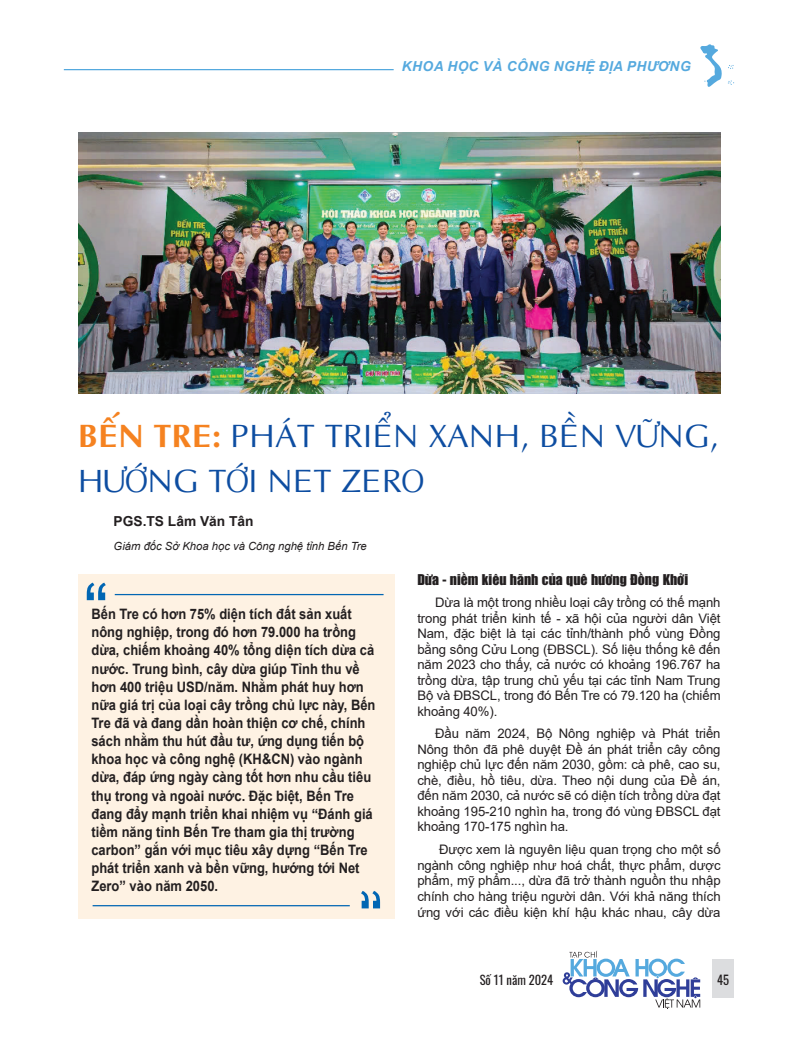
<style>
.page{position:relative;width:798px;height:1042px;background:#fff}
.page>*{position:absolute;margin:0;border:0;box-sizing:border-box;transform-origin:0 0}
.t1{font:32.5px/45px "UTM Aptima";color:#0d4da1}
.t2{font:700 14.38px/18.1px "Arial";color:#231f20;scale:.9 1}
.t3{font:13.75px "UTM Impact";color:#231f20}
.t4{font:italic 700 13.75px "Arial";letter-spacing:.035em;color:#55a9de}
.t5{font:700 13.75px "Arial";color:#231f20}
.t6{font:13.12px/15.5px "Arial";letter-spacing:-.005em;color:#231f20;text-align:justify}
.t7{font:12.5px "Oswald";color:#231f20}
.t8{font:italic 11.25px "Arial";color:#231f20}
.s1{font-weight:700;color:#f58220}
</style>
<div class="page">
<hr style="left:64px;top:69px;width:329px;height:1px;background:#55a9de">
<div style="left:712px;top:958px;width:21px;height:39px;background:#dcdddf"></div>
<svg style="left:700px;top:44px;width:21px;height:43px"></svg>
<svg style="left:728px;top:65px;width:5px;height:4px"></svg>
<svg style="left:728px;top:80px;width:6px;height:5px"></svg>
<svg style="left:562px;top:951px;width:138px;height:58px"></svg>
<div style="left:79px;top:574px;width:315px;height:344px;background:#fef2e3"></div>
<svg style="left:87px;top:582px;width:19px;height:18px"></svg>
<hr style="left:115px;top:594px;width:268px;height:1px;background:#0166b3">
<svg style="left:361px;top:891px;width:19px;height:17px"></svg>
<hr style="left:93px;top:905px;width:256px;height:1px;background:#0166b3">
<img style="left:78px;top:133px;width:641px;height:261px">
<p class="t4" style="left:401px;top:57px;width:290px">KHOA HỌC VÀ CÔNG NGHỆ ĐỊA PHƯƠNG</p>
<h1 class="t1" style="left:78px;top:411px;width:642px"><span class="s1">BẾN TRE:</span> PHÁT TRIỂN XANH, BỀN VỮNG,<br>HƯỚNG TỚI NET ZERO</h1>
<p class="t5" style="left:114px;top:512px;width:141px">PGS.TS Lâm Văn Tân</p>
<p class="t8" style="left:114px;top:538px;width:254px">Giám đốc Sở Khoa học và Công nghệ tỉnh Bến Tre</p>
<p class="t2" style="left:91px;top:605px;width:317px">Bến Tre có hơn 75% diện tích đất sản xuất nông nghiệp, trong đó hơn 79.000 ha trồng dừa, chiếm khoảng 40% tổng diện tích dừa cả nước. Trung bình, cây dừa giúp Tỉnh thu về hơn 400 triệu USD/năm. Nhằm phát huy hơn nữa giá trị của loại cây trồng chủ lực này, Bến Tre đã và đang dần hoàn thiện cơ chế, chính sách nhằm thu hút đầu tư, ứng dụng tiến bộ khoa học và công nghệ (KH&amp;CN) vào ngành dừa, đáp ứng ngày càng tốt hơn nhu cầu tiêu thụ trong và ngoài nước. Đặc biệt, Bến Tre đang đẩy mạnh triển khai nhiệm vụ “Đánh giá tiềm năng tỉnh Bến Tre tham gia thị trường carbon” gắn với mục tiêu xây dựng “Bến Tre phát triển xanh và bền vững, hướng tới Net Zero” vào năm 2050.</p>
<p class="t3" style="left:417px;top:569px;width:272px">Dừa - niềm kiêu hãnh của quê hương Đồng Khởi</p>
<p class="t6" style="left:417px;top:595px;width:304px;text-indent:18px">Dừa là một trong nhiều loại cây trồng có thế mạnh trong phát triển kinh tế - xã hội của người dân Việt Nam, đặc biệt là tại các tỉnh/thành phố vùng Đồng bằng sông Cửu Long (ĐBSCL). Số liệu thống kê đến năm 2023 cho thấy, cả nước có khoảng 196.767 ha trồng dừa, tập trung chủ yếu tại các tỉnh Nam Trung Bộ và ĐBSCL, trong đó Bến Tre có 79.120 ha (chiếm khoảng 40%).</p>
<p class="t6" style="left:417px;top:726px;width:304px;text-indent:18px">Đầu năm 2024, Bộ Nông nghiệp và Phát triển Nông thôn đã phê duyệt Đề án phát triển cây công nghiệp chủ lực đến năm 2030, gồm: cà phê, cao su, chè, điều, hồ tiêu, dừa. Theo nội dung của Đề án, đến năm 2030, cả nước sẽ có diện tích trồng dừa đạt khoảng 195-210 nghìn ha, trong đó vùng ĐBSCL đạt khoảng 170-175 nghìn ha.</p>
<p class="t6" style="left:417px;top:841px;width:305px;text-indent:22px">Được xem là nguyên liệu quan trọng cho một số ngành công nghiệp như hoá chất, thực phẩm, dược phẩm, mỹ phẩm..., dừa đã trở thành nguồn thu nhập chính cho hàng triệu người dân. Với khả năng thích ứng với các điều kiện khí hậu khác nhau, cây dừa</p>
<p class="t7" style="left:479px;top:968px;width:75px">Số 11 năm 2024</p>
<p class="t7" style="left:716px;top:968px;width:13px">45</p>
</div>
